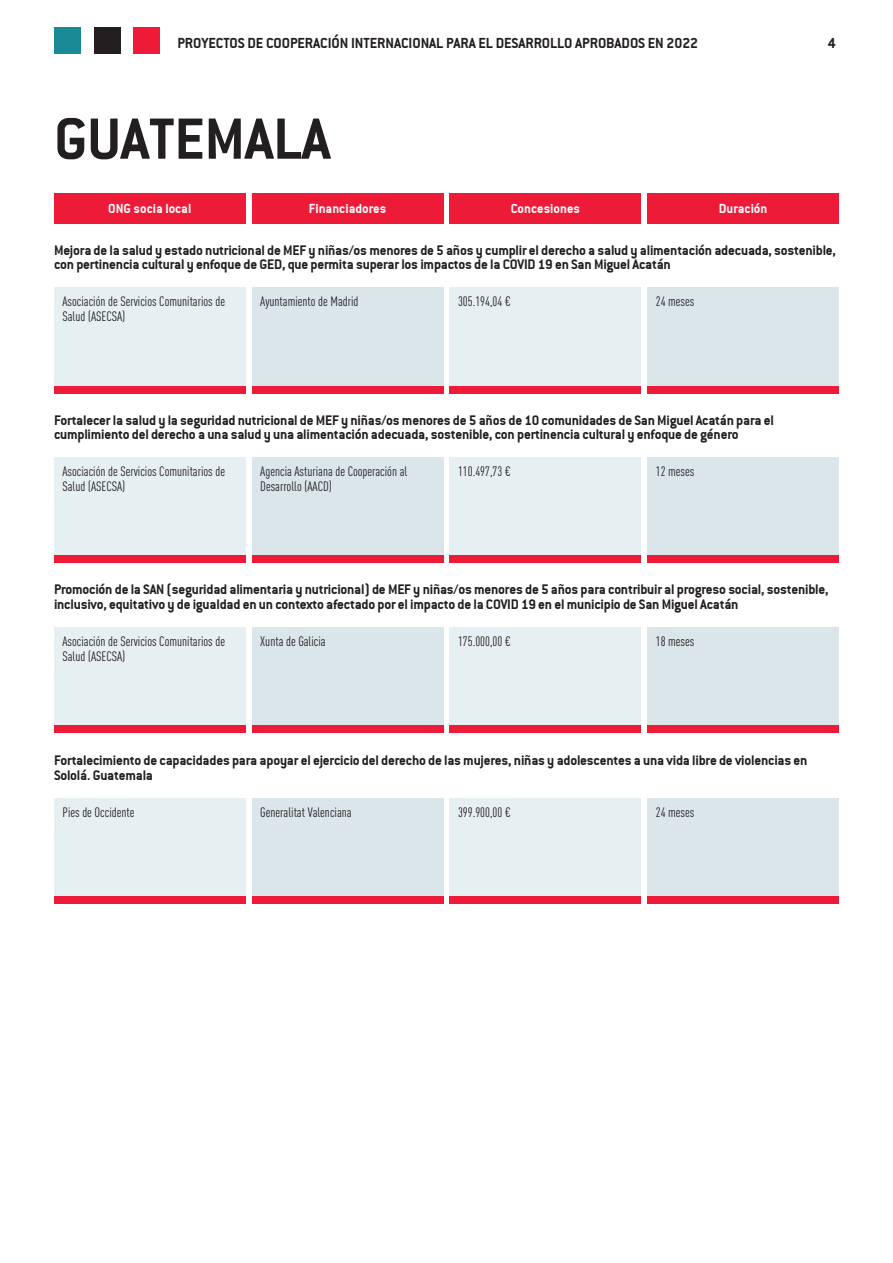
<style>
.page{position:relative;width:893px;height:1263px;background:#fff}
.page>*{position:absolute;margin:0;border:0;box-sizing:border-box;transform-origin:0 0}
.t1{font:63.75px "Conduit ITCTT Bold";letter-spacing:-.005em;color:#231f20}
.t2{font:15.75px "Conduit ITCTT Bold";letter-spacing:-.005em;color:#231f20}
.t3{font:15px/14.5px "Conduit ITCTT Bold";letter-spacing:-.015em;color:#231f20}
.t4{font:14.25px "Conduit ITCTT Bold";color:#fff}
.t5{font:13.5px "DIN Cond";color:#231f20}
</style>
<div class="page">
<div style="left:134px;top:27px;width:26px;height:27px;background:#ed1a38"></div>
<div style="left:94px;top:27px;width:26px;height:27px;background:#231f20"></div>
<div style="left:54px;top:27px;width:27px;height:27px;background:#188b96"></div>
<div style="left:54px;top:193px;width:192px;height:30px;background:#ed1a38"></div>
<div style="left:450px;top:193px;width:191px;height:30px;background:#ed1a38"></div>
<div style="left:252px;top:193px;width:191px;height:30px;background:#ed1a38"></div>
<div style="left:647px;top:193px;width:192px;height:30px;background:#ed1a38"></div>
<div style="left:450px;top:287px;width:191px;height:99px;background:#e6eff1"></div>
<div style="left:450px;top:386px;width:191px;height:7px;background:#ed1a38"></div>
<div style="left:54px;top:287px;width:192px;height:99px;background:#e6eff1"></div>
<div style="left:54px;top:386px;width:192px;height:7px;background:#ed1a38"></div>
<div style="left:647px;top:287px;width:192px;height:99px;background:#dae6e9"></div>
<div style="left:647px;top:386px;width:192px;height:7px;background:#ed1a38"></div>
<div style="left:252px;top:287px;width:191px;height:99px;background:#dae6e9"></div>
<div style="left:252px;top:386px;width:191px;height:7px;background:#ed1a38"></div>
<div style="left:450px;top:798px;width:191px;height:98px;background:#e6eff1"></div>
<div style="left:450px;top:896px;width:191px;height:8px;background:#ed1a38"></div>
<div style="left:54px;top:798px;width:192px;height:98px;background:#e6eff1"></div>
<div style="left:54px;top:896px;width:192px;height:8px;background:#ed1a38"></div>
<div style="left:647px;top:798px;width:192px;height:98px;background:#dae6e9"></div>
<div style="left:647px;top:896px;width:192px;height:8px;background:#ed1a38"></div>
<div style="left:252px;top:798px;width:191px;height:98px;background:#dae6e9"></div>
<div style="left:252px;top:896px;width:191px;height:8px;background:#ed1a38"></div>
<div style="left:450px;top:457px;width:191px;height:99px;background:#e6eff1"></div>
<div style="left:450px;top:556px;width:191px;height:7px;background:#ed1a38"></div>
<div style="left:54px;top:457px;width:192px;height:99px;background:#e6eff1"></div>
<div style="left:54px;top:556px;width:192px;height:7px;background:#ed1a38"></div>
<div style="left:647px;top:457px;width:192px;height:99px;background:#dae6e9"></div>
<div style="left:647px;top:556px;width:192px;height:7px;background:#ed1a38"></div>
<div style="left:252px;top:457px;width:191px;height:99px;background:#dae6e9"></div>
<div style="left:252px;top:556px;width:191px;height:7px;background:#ed1a38"></div>
<div style="left:450px;top:627px;width:191px;height:98px;background:#e6eff1"></div>
<div style="left:450px;top:725px;width:191px;height:8px;background:#ed1a38"></div>
<div style="left:54px;top:627px;width:192px;height:98px;background:#e6eff1"></div>
<div style="left:54px;top:725px;width:192px;height:8px;background:#ed1a38"></div>
<div style="left:647px;top:627px;width:192px;height:98px;background:#dae6e9"></div>
<div style="left:647px;top:725px;width:192px;height:8px;background:#ed1a38"></div>
<div style="left:252px;top:627px;width:191px;height:98px;background:#dae6e9"></div>
<div style="left:252px;top:725px;width:191px;height:8px;background:#ed1a38"></div>
<p class="t2" style="left:177px;top:34px;width:522px">PROYECTOS DE COOPERACIÓN INTERNACIONAL PARA EL DESARROLLO APROBADOS EN 2022</p>
<p class="t2" style="left:828px;top:34px;width:9px">4</p>
<p class="t1" style="left:54px;top:102px;width:278px">GUATEMALA</p>
<p class="t4" style="left:108px;top:200px;width:85px">ONG socia local</p>
<p class="t4" style="left:309px;top:200px;width:79px">Financiadores</p>
<p class="t4" style="left:511px;top:200px;width:71px">Concesiones</p>
<p class="t4" style="left:719px;top:200px;width:50px">Duración</p>
<p class="t3" style="left:54px;top:243px;width:783px">Mejora de la salud y estado nutricional de MEF y niñas/os menores de 5 años y cumplir el derecho a salud y alimentación adecuada, sostenible, con pertinencia cultural y enfoque de GED, que permita superar los impactos de la COVID 19 en San Miguel Acatán</p>
<p class="t5" style="left:63px;top:294px;width:164px">Asociación de Servicios Comunitarios de</p>
<p class="t5" style="left:458px;top:294px;width:54px">305.194,04 €</p>
<p class="t5" style="left:63px;top:308px;width:64px">Salud (ASECSA)</p>
<p class="t5" style="left:260px;top:294px;width:100px">Ayuntamiento de Madrid</p>
<p class="t5" style="left:656px;top:294px;width:40px">24 meses</p>
<p class="t3" style="left:54px;top:412px;width:721px">Fortalecer la salud y la seguridad nutricional de MEF y niñas/os menores de 5 años de 10 comunidades de San Miguel Acatán para el cumplimiento del derecho a una salud y una alimentación adecuada, sostenible, con pertinencia cultural y enfoque de género</p>
<p class="t5" style="left:63px;top:464px;width:164px">Asociación de Servicios Comunitarios de</p>
<p class="t5" style="left:458px;top:464px;width:54px">110.497,73 €</p>
<p class="t5" style="left:63px;top:478px;width:64px">Salud (ASECSA)</p>
<p class="t5" style="left:260px;top:464px;width:149px">Agencia Asturiana de Cooperación al</p>
<p class="t5" style="left:656px;top:464px;width:40px">12 meses</p>
<p class="t5" style="left:260px;top:478px;width:73px">Desarrollo (AACD)</p>
<p class="t3" style="left:54px;top:582px;width:776px">Promoción de la SAN (seguridad alimentaria y nutricional) de MEF y niñas/os menores de 5 años para contribuir al progreso social, sostenible, inclusivo, equitativo y de igualdad en un contexto afectado por el impacto de la COVID 19 en el municipio de San Miguel Acatán</p>
<p class="t5" style="left:63px;top:633px;width:164px">Asociación de Servicios Comunitarios de</p>
<p class="t5" style="left:458px;top:633px;width:54px">175.000,00 €</p>
<p class="t5" style="left:63px;top:648px;width:64px">Salud (ASECSA)</p>
<p class="t5" style="left:260px;top:633px;width:67px">Xunta de Galicia</p>
<p class="t5" style="left:656px;top:633px;width:40px">18 meses</p>
<p class="t3" style="left:54px;top:753px;width:755px">Fortalecimiento de capacidades para apoyar el ejercicio del derecho de las mujeres, niñas y adolescentes a una vida libre de violencias en<br>Sololá. Guatemala</p>
<p class="t5" style="left:63px;top:804px;width:74px">Pies de Occidente</p>
<p class="t5" style="left:260px;top:804px;width:93px">Generalitat Valenciana</p>
<p class="t5" style="left:458px;top:804px;width:54px">399.900,00 €</p>
<p class="t5" style="left:656px;top:804px;width:40px">24 meses</p>
</div>
